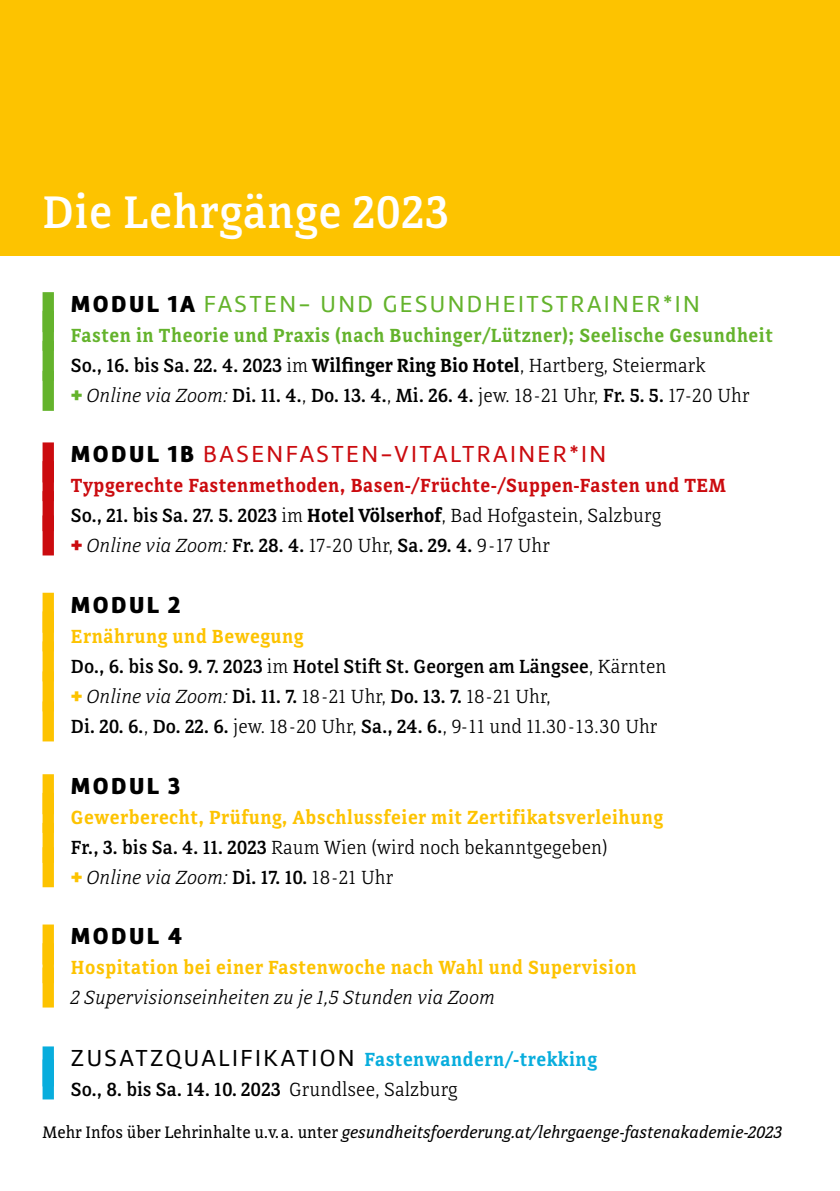
<style>
.page{position:relative;width:840px;height:1191px;background:#fff}
.page>*{position:absolute;margin:0;border:0;box-sizing:border-box;transform-origin:0 0}
.t1{font:500 48px "Directa Serif";letter-spacing:.01em;color:#fff}
.t2{font:24px "Amelia";letter-spacing:.1em;color:#64b32c}
.t3{font:24px "Amelia";letter-spacing:.1em;color:#cb0b0f}
.t4{font:900 24px "Amelia";letter-spacing:.1em;color:#000}
.t5{font:600 20px/30px "Directa Serif";letter-spacing:.025em;color:#64b32c}
.t6{font:600 20px/30px "Directa Serif";letter-spacing:.025em;color:#fdc300}
.t7{font:500 20px/30px "Directa Serif";color:#000}
.t8{font:600 20px/30px "Directa Serif";letter-spacing:.025em;color:#cb0b0f}
.t9{font:600 20px/30px "Directa Serif";letter-spacing:.025em;color:#08addd}
.t10{font:italic 300 20px "Directa Serif";color:#000}
.t11{font:italic 17.6px "Directa Serif";color:#000}
.s1{font-weight:900;color:#000}
.s2{font-weight:500;color:#000}
.s3{font-weight:300;color:#000}
.s4{color:#000}
.s5{font-family:"Amelia";font-weight:900;font-size:24px}
.s6{font-weight:300;font-style:italic;color:#000}
.s7{font-weight:600;color:#fdc300}
.s8{font-weight:300}
.s9{font-family:"Amelia";font-weight:900;font-size:24px;color:#fdc300}
.s10{font-weight:300;font-style:italic}
.s11{font-family:"Amelia";font-weight:400;font-size:24px;color:#000}
.s12{font-style:normal}
</style>
<div class="page">
<div style="left:0;top:0;width:839px;height:255px;background:#fdc300"></div>
<div style="left:43px;top:292px;width:11px;height:40px;background:#64b32c"></div>
<div style="left:43px;top:311px;width:11px;height:40px;background:#64b32c"></div>
<div style="left:43px;top:341px;width:11px;height:40px;background:#64b32c"></div>
<div style="left:43px;top:371px;width:11px;height:40px;background:#64b32c"></div>
<div style="left:43px;top:442px;width:11px;height:40px;background:#cb0b0f"></div>
<div style="left:43px;top:461px;width:11px;height:40px;background:#cb0b0f"></div>
<div style="left:43px;top:491px;width:11px;height:40px;background:#cb0b0f"></div>
<div style="left:43px;top:515px;width:11px;height:40px;background:#cb0b0f"></div>
<div style="left:43px;top:593px;width:11px;height:40px;background:#fdc300"></div>
<div style="left:43px;top:611px;width:11px;height:40px;background:#fdc300"></div>
<div style="left:43px;top:641px;width:11px;height:40px;background:#fdc300"></div>
<div style="left:43px;top:671px;width:11px;height:40px;background:#fdc300"></div>
<div style="left:43px;top:701px;width:11px;height:40px;background:#fdc300"></div>
<div style="left:43px;top:774px;width:11px;height:40px;background:#fdc300"></div>
<div style="left:43px;top:793px;width:11px;height:40px;background:#fdc300"></div>
<div style="left:43px;top:823px;width:11px;height:40px;background:#fdc300"></div>
<div style="left:43px;top:847px;width:11px;height:40px;background:#fdc300"></div>
<div style="left:43px;top:924px;width:11px;height:40px;background:#fdc300"></div>
<div style="left:43px;top:943px;width:11px;height:40px;background:#fdc300"></div>
<div style="left:43px;top:967px;width:11px;height:40px;background:#fdc300"></div>
<div style="left:43px;top:1046px;width:11px;height:40px;background:#08addd"></div>
<div style="left:43px;top:1059px;width:11px;height:40px;background:#08addd"></div>
<h1 class="t1" style="left:43px;top:183px;width:408px">Die Lehrgänge 2023</h1>
<p class="t2" style="left:71px;top:290px;width:630px"><span class="s1">MODUL 1A</span> FASTEN- UND GESUNDHEITSTRAINER*IN</p>
<p class="t5" style="left:71px;top:321px;width:703px">Fasten in Theorie und Praxis (nach Buchinger/Lützner); Seelische Gesundheit<br><span class="s2">So., 16. bis Sa. 22. 4. 2023</span> <span class="s3">im</span> <span class="s4">Wilfinger Ring Bio Hotel</span><span class="s3">, Hartberg, Steiermark<br></span><span class="s5">+</span> <span class="s6">Online via Zoom:</span> <span class="s2">Di. 11. 4.</span><span class="s3">,</span> <span class="s2">Do. 13. 4.</span><span class="s3">,</span> <span class="s2">Mi. 26. 4.</span> <span class="s3">jew. 18-21 Uhr,</span> <span class="s2">Fr. 5. 5.</span> <span class="s3">17-20 Uhr</span></p>
<p class="t3" style="left:71px;top:440px;width:536px"><span class="s1">MODUL 1B</span> BASENFASTEN-VITALTRAINER*IN</p>
<p class="t8" style="left:71px;top:471px;width:656px">Typgerechte Fastenmethoden, Basen-/Früchte-/Suppen-Fasten und TEM<br><span class="s2">So., 21. bis Sa. 27. 5. 2023</span> <span class="s3">im</span> <span class="s4">Hotel Völserhof</span><span class="s3">, Bad Hofgastein, Salzburg<br></span><span class="s5">+</span> <span class="s6">Online via Zoom:</span> <span class="s2">Fr. 28. 4.</span> <span class="s3">17-20 Uhr,</span> <span class="s2">Sa. 29. 4.</span> <span class="s3">9-17 Uhr</span></p>
<p class="t4" style="left:71px;top:590px;width:111px">MODUL 2</p>
<p class="t7" style="left:71px;top:621px;width:596px"><span class="s7">Ernährung und Bewegung<br></span>Do., 6. bis So. 9. 7. 2023 <span class="s8">im</span> Hotel Stift St. Georgen am Längsee<span class="s8">, Kärnten </span><span class="s9">+</span> <span class="s10">Online via Zoom:</span> Di. 11. 7. <span class="s8">18-21 Uhr,</span> Do. 13. 7. <span class="s8">18-21 Uhr,<br></span>Di. 20. 6.<span class="s8">,</span> Do. 22. 6. <span class="s8">jew. 18-20 Uhr,</span> Sa., 24. 6.<span class="s8">, 9-11 und 11.30-13.30 Uhr</span></p>
<p class="t4" style="left:71px;top:771px;width:111px">MODUL 3</p>
<p class="t6" style="left:71px;top:802px;width:593px">Gewerberecht, Prüfung, Abschlussfeier mit Zertifikatsverleihung<br><span class="s2">Fr., 3. bis Sa. 4. 11. 2023</span> <span class="s3">Raum Wien (wird noch bekanntgegeben)<br></span><span class="s5">+</span> <span class="s6">Online via Zoom:</span> <span class="s2">Di. 17. 10.</span> <span class="s3">18-21 Uhr</span></p>
<p class="t4" style="left:71px;top:921px;width:113px">MODUL 4</p>
<p class="t6" style="left:71px;top:953px;width:567px">Hospitation bei einer Fastenwoche nach Wahl und Supervision</p>
<p class="t10" style="left:71px;top:985px;width:425px">2 Supervisionseinheiten zu je 1,5 Stunden via Zoom</p>
<p class="t9" style="left:71px;top:1045px;width:527px"><span class="s11">ZUSATZQUALIFIKATION</span> Fastenwandern/-trekking<br><span class="s2">So., 8. bis Sa. 14. 10. 2023</span> <span class="s3">Grundlsee, Salzburg</span></p>
<p class="t11" style="left:43px;top:1121px;width:741px"><span class="s12">Mehr Infos über Lehrinhalte u.v.a. unter</span> gesundheitsfoerderung.at/lehrgaenge-fastenakademie-2023</p>
</div>
